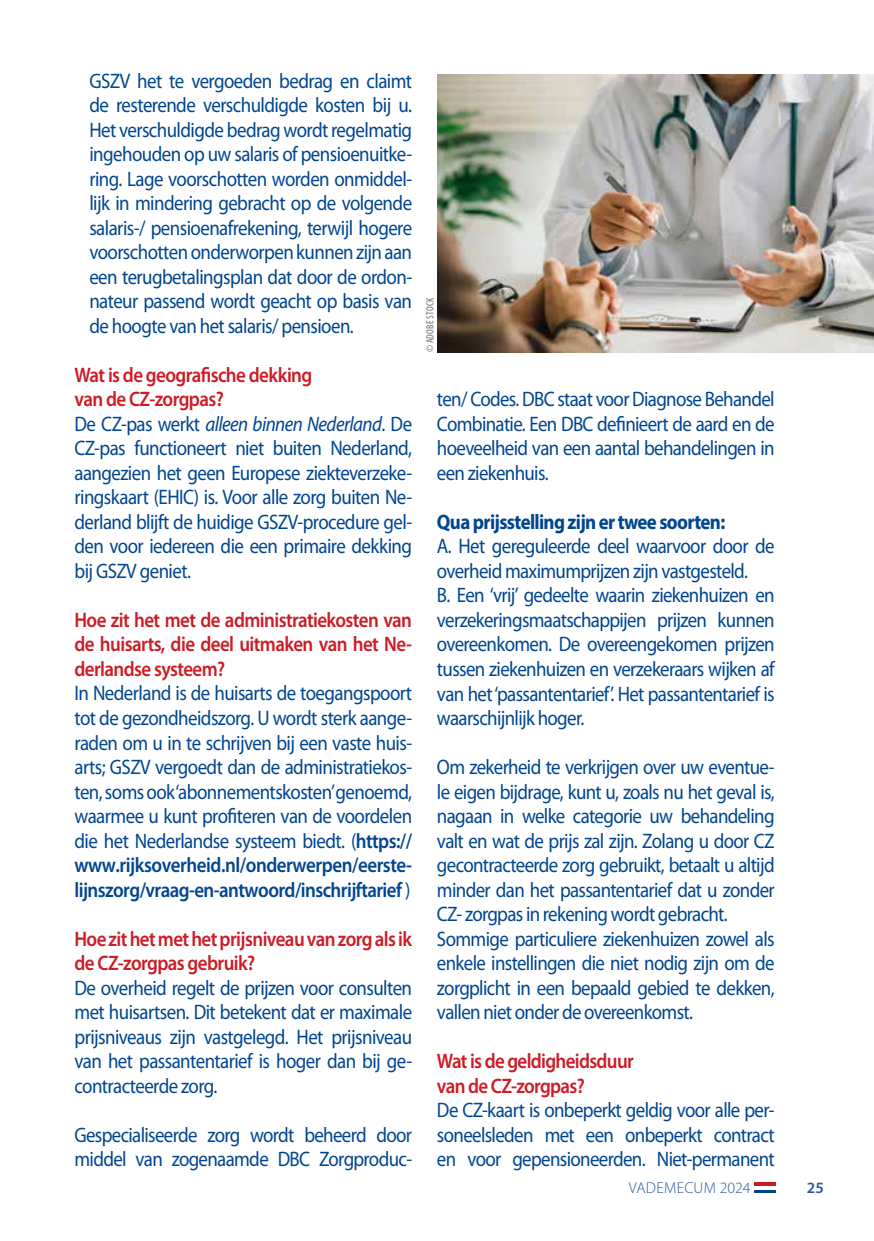
<style>
.page{position:relative;width:874px;height:1241px;background:#fff}
.page>*{position:absolute;margin:0;border:0;box-sizing:border-box;transform-origin:0 0}
.t1{font:21px/24.5px "Myriad Pro";letter-spacing:-.035em;color:#00458f;text-align:justify;scale:.9 1}
.t2{font:600 21px/24.5px "Myriad Pro";letter-spacing:-.03em;color:#cc1c25;scale:.9 1}
.t3{font:700 21px "Myriad Pro";letter-spacing:-.035em;color:#00458f;scale:.9 1}
.t4{font:300 15.75px "Myriad Pro";letter-spacing:.02em;color:#2c55a2}
.t5{font:600 15.75px "Myriad Pro";color:#2c55a2}
.t6{font:condensed 10.5px "Myriad Pro";letter-spacing:.02em;color:#706f6f}
.s1{font-weight:600;color:#cc1c25}
.s2{font-style:italic}
.s3{font-weight:600}
</style>
<div class="page">
<hr style="left:753px;top:1189px;width:21px;height:3px;background:#00448f">
<svg style="left:754px;top:1185px;width:20px;height:1px"></svg>
<svg style="left:754px;top:1182px;width:20px;height:3px"></svg>
<img style="left:437px;top:74px;width:436px;height:278px">
<p class="t1" style="left:89px;top:68px;width:360px">GSZV het te vergoeden bedrag en claimt de resterende verschuldigde kosten bij u.<br>Het verschuldigde bedrag wordt regelmatig ingehouden op uw salaris of pensioenuitke&shy;ring. Lage voorschotten worden onmiddel&shy;lijk in mindering gebracht op de volgende salaris-/ pensioenafrekening, terwijl hogere voorschotten onderworpen kunnen zijn aan een terugbetalingsplan dat door de ordon&shy;nateur passend wordt geacht op basis van de hoogte van het salaris/ pensioen.</p>
<p class="t1" style="left:74px;top:362px;width:376px;text-align:left"><span class="s1">Wat is de geografische dekking<br>van de CZ-zorgpas?<br></span>De CZ-pas werkt <span class="s2">alleen binnen Nederland</span>. De CZ-pas functioneert niet buiten Nederland, aangezien het geen Europese ziekteverzeke&shy;ringskaart (EHIC) is. Voor alle zorg buiten Ne&shy;derland blijft de huidige GSZV-procedure gel&shy;den voor iedereen die een primaire dekking bij GSZV geniet.</p>
<p class="t2" style="left:74px;top:607px;width:376px;text-align:justify">Hoe zit het met de administratiekosten van de huisarts, die deel uitmaken van het Ne&shy;derlandse systeem?</p>
<p class="t1" style="left:74px;top:680px;width:376px">In Nederland is de huisarts de toegangspoort tot de gezondheidszorg. U wordt sterk aange&shy;raden om u in te schrijven bij een vaste huis&shy;arts; GSZV vergoedt dan de administratiekos&shy;ten, soms ook ‘abonnementskosten’genoemd, waarmee u kunt profiteren van de voordelen die het Nederlandse systeem biedt. (<span class="s3">https:// www.rijksoverheid.nl/onderwerpen/eerste&shy;lijnszorg/vraag-en-antwoord/inschrijftarief</span> )</p>
<p class="t2" style="left:74px;top:925px;width:376px">Hoe zit het met het prijsniveau van zorg als ik de CZ-zorgpas gebruik?</p>
<p class="t1" style="left:74px;top:974px;width:376px">De overheid regelt de prijzen voor consulten met huisartsen. Dit betekent dat er maximale prijsniveaus zijn vastgelegd. Het prijsniveau van het passantentarief is hoger dan bij ge&shy;contracteerde zorg.</p>
<p class="t1" style="left:74px;top:1121px;width:376px">Gespecialiseerde zorg wordt beheerd door middel van zogenaamde DBC Zorgproduc-</p>
<p class="t6" style="left:423px;top:352px;width:56px;rotate:-90deg">© ADOBE STOCK</p>
<p class="t1" style="left:437px;top:386px;width:376px">ten/ Codes. DBC staat voor Diagnose Behandel Combinatie. Een DBC definieert de aard en de hoeveelheid van een aantal behandelingen in een ziekenhuis.</p>
<p class="t3" style="left:437px;top:508px;width:321px">Qua prijsstelling zijn er twee soorten:</p>
<p class="t1" style="left:437px;top:533px;width:376px;text-align:left">A. Het gereguleerde deel waarvoor door de overheid maximumprijzen zijn vastgesteld.<br>B. Een ‘vrij’ gedeelte waarin ziekenhuizen en verzekeringsmaatschappijen prijzen kunnen overeenkomen. De overeengekomen prijzen tussen ziekenhuizen en verzekeraars wijken af van het ‘passantentarief’. Het passantentarief is waarschijnlijk hoger.</p>
<p class="t1" style="left:437px;top:754px;width:376px;text-align:left">Om zekerheid te verkrijgen over uw eventue&shy;le eigen bijdrage, kunt u, zoals nu het geval is, nagaan in welke categorie uw behandeling valt en wat de prijs zal zijn. Zolang u door CZ gecontracteerde zorg gebruikt, betaalt u altijd minder dan het passantentarief dat u zonder CZ- zorgpas in rekening wordt gebracht.<br>Sommige particuliere ziekenhuizen zowel als enkele instellingen die niet nodig zijn om de zorgplicht in een bepaald gebied te dekken, vallen niet onder de overeenkomst.</p>
<p class="t2" style="left:437px;top:1048px;width:220px">Wat is de geldigheidsduur van de CZ-zorgpas?</p>
<p class="t1" style="left:437px;top:1097px;width:376px">De CZ-kaart is onbeperkt geldig voor alle per&shy;soneelsleden met een onbeperkt contract en voor gepensioneerden. Niet-permanent</p>
<p class="t4" style="left:628px;top:1178px;width:123px">VADEMECUM 2024</p>
<p class="t5" style="left:806px;top:1177px;width:18px">25</p>
</div>
